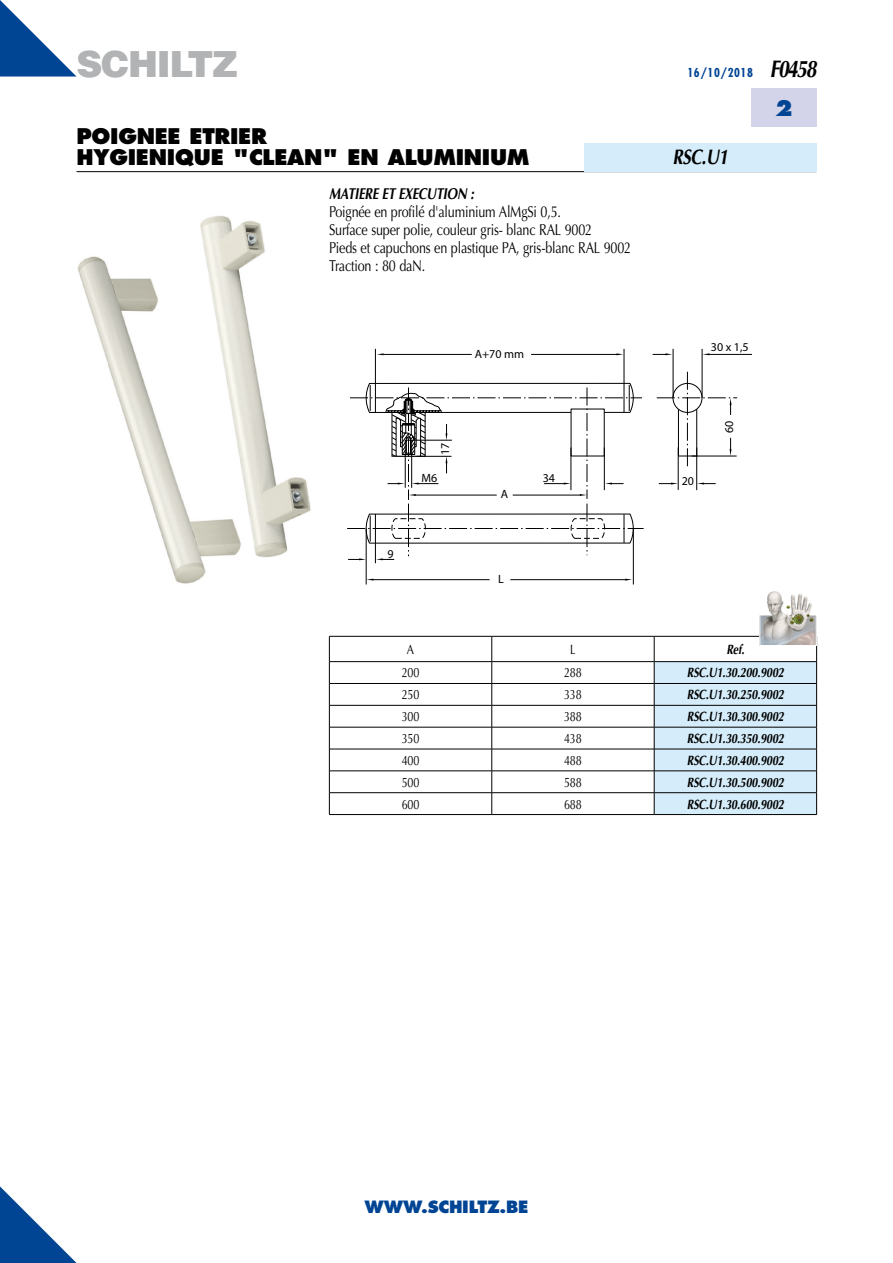
<style>
.page{position:relative;width:893px;height:1263px;background:#fff}
.page>*{position:absolute;margin:0;border:0;box-sizing:border-box;transform-origin:0 0}
.t1{font:900 36px "Helvetica";letter-spacing:-.035em;color:#b1b3b4}
.t2{font:800 21px/21px "Futura";letter-spacing:-.015em;color:#000}
.t3{font:italic 700 21px "Optima";color:#000;scale:.8 1}
.t4{font:800 21px "Futura";color:#004494}
.t5{font:800 16.5px "Futura";letter-spacing:-.015em;color:#004494}
.t6{font:15.75px/18px "Optima";letter-spacing:-.015em;color:#000;scale:.8 1}
.t7{font:italic 700 15.75px "Optima";letter-spacing:-.015em;color:#000;scale:.8 1}
.t8{font:italic 700 13.5px "Optima";letter-spacing:-.015em;color:#000;scale:.8 1}
.t9{font:13.5px "Optima";letter-spacing:-.015em;color:#000;scale:.8 1}
.t10{font:300 12px "Frutiger";color:#000}
.t11{font:700 condensed 12px "Futura";letter-spacing:.05em;color:#004494}
.s1{font-family:"Optima";font-style:italic;font-stretch:normal;font-size:24px;color:#000}
</style>
<div class="page">
<svg style="left:0;top:1186px;width:77px;height:77px"></svg>
<hr style="left:77px;top:171px;width:739px;height:1px;background:#000">
<div style="left:751px;top:89px;width:65px;height:38px;background:#d3d4e9"></div>
<svg style="left:0;top:0;width:77px;height:77px"></svg>
<div style="left:584px;top:143px;width:232px;height:28px;background:#d5edfa"></div>
<hr style="left:531px;top:354px;width:86px;height:1px;background:#000">
<hr style="left:383px;top:354px;width:89px;height:1px;background:#000">
<svg style="left:659px;top:483px;width:19px;height:1px"></svg>
<svg style="left:697px;top:483px;width:19px;height:1px"></svg>
<svg style="left:653px;top:353px;width:19px;height:2px"></svg>
<hr style="left:708px;top:354px;width:44px;height:1px;background:#000">
<hr style="left:375px;top:349px;width:1px;height:34px;background:#000">
<hr style="left:375px;top:529px;width:1px;height:34px;background:#000">
<hr style="left:624px;top:349px;width:1px;height:35px;background:#000">
<hr style="left:510px;top:579px;width:117px;height:1px;background:#000">
<hr style="left:372px;top:579px;width:118px;height:1px;background:#000">
<hr style="left:633px;top:528px;width:1px;height:56px;background:#000">
<hr style="left:366px;top:528px;width:1px;height:56px;background:#000">
<svg style="left:657px;top:372px;width:80px;height:94px"></svg>
<hr style="left:673px;top:349px;width:1px;height:49px;background:#000">
<hr style="left:702px;top:349px;width:1px;height:49px;background:#000">
<hr style="left:678px;top:447px;width:1px;height:43px;background:#000">
<hr style="left:696px;top:448px;width:1px;height:42px;background:#000">
<hr style="left:692px;top:456px;width:45px;height:1px;background:#000">
<svg style="left:347px;top:382px;width:297px;height:178px"></svg>
<img style="left:77px;top:215px;width:234px;height:369px">
<svg style="left:330px;top:662px;width:324px;height:152px"></svg>
<hr style="left:329px;top:636px;width:163px;height:1px;background:#000">
<hr style="left:492px;top:636px;width:162px;height:1px;background:#000">
<hr style="left:329px;top:661px;width:163px;height:1px;background:#000">
<hr style="left:492px;top:661px;width:162px;height:1px;background:#000">
<hr style="left:330px;top:683px;width:162px;height:1px;background:#000">
<hr style="left:492px;top:683px;width:162px;height:1px;background:#000">
<hr style="left:330px;top:705px;width:162px;height:1px;background:#000">
<hr style="left:492px;top:705px;width:162px;height:1px;background:#000">
<hr style="left:330px;top:727px;width:162px;height:1px;background:#000">
<hr style="left:492px;top:727px;width:162px;height:1px;background:#000">
<hr style="left:330px;top:749px;width:162px;height:1px;background:#000">
<hr style="left:492px;top:749px;width:162px;height:1px;background:#000">
<hr style="left:330px;top:771px;width:162px;height:1px;background:#000">
<hr style="left:492px;top:771px;width:162px;height:1px;background:#000">
<hr style="left:330px;top:792px;width:162px;height:1px;background:#000">
<hr style="left:492px;top:792px;width:162px;height:1px;background:#000">
<hr style="left:329px;top:814px;width:163px;height:1px;background:#000">
<hr style="left:492px;top:814px;width:162px;height:1px;background:#000">
<svg style="left:329px;top:636px;width:1px;height:178px"></svg>
<svg style="left:491px;top:636px;width:1px;height:178px"></svg>
<svg style="left:654px;top:636px;width:163px;height:178px;background:#cee2ed"></svg>
<hr style="left:654px;top:814px;width:163px;height:1px;background:#000">
<img style="left:762px;top:592px;width:52px;height:52px">
<div style="left:760px;top:590px;width:56px;height:56px;border:1px solid #fff"></div>
<h1 class="t1" style="left:77px;top:40px;width:163px">SCHILTZ</h1>
<h2 class="t2" style="left:77px;top:125px;width:455px">POIGNEE ETRIER<br>HYGIENIQUE "CLEAN" EN ALUMINIUM</h2>
<p class="t7" style="left:329px;top:184px;width:183px">MATIERE ET EXECUTION :</p>
<p class="t6" style="left:329px;top:203px;width:379px">Poignée en profilé d'aluminium AlMgSi 0,5.<br>Surface super polie, couleur gris- blanc RAL 9002<br>Pieds et capuchons en plastique PA, gris-blanc RAL 9002<br>Traction : 80 daN.</p>
<p class="t10" style="left:475px;top:346px;width:51px">A+70 mm</p>
<p class="t10" style="left:387px;top:546px;width:8px">9</p>
<p class="t10" style="left:438px;top:455px;width:14px;rotate:-90deg">17</p>
<p class="t10" style="left:421px;top:470px;width:17px">M6</p>
<p class="t10" style="left:501px;top:487px;width:9px">A</p>
<p class="t10" style="left:498px;top:571px;width:7px">L</p>
<p class="t10" style="left:543px;top:470px;width:14px">34</p>
<p class="t11" style="left:687px;top:65px;width:130px">16/10/2018 <span class="s1">F0458</span></p>
<h2 class="t3" style="left:672px;top:145px;width:71px">RSC.U1</h2>
<h2 class="t4" style="left:775px;top:95px;width:19px">2</h2>
<p class="t10" style="left:711px;top:340px;width:39px">30 x 1,5</p>
<p class="t10" style="left:682px;top:474px;width:14px">20</p>
<p class="t10" style="left:722px;top:433px;width:14px;rotate:-90deg">60</p>
<p class="t9" style="left:407px;top:641px;width:11px">A</p>
<p class="t9" style="left:570px;top:641px;width:8px">L</p>
<p class="t8" style="left:726px;top:641px;width:24px">Ref.</p>
<p class="t9" style="left:402px;top:665px;width:24px">200</p>
<p class="t9" style="left:564px;top:665px;width:24px">288</p>
<p class="t8" style="left:687px;top:665px;width:123px">RSC.U1.30.200.9002</p>
<p class="t9" style="left:402px;top:687px;width:24px">250</p>
<p class="t9" style="left:564px;top:687px;width:24px">338</p>
<p class="t8" style="left:687px;top:687px;width:123px">RSC.U1.30.250.9002</p>
<p class="t9" style="left:402px;top:709px;width:24px">300</p>
<p class="t9" style="left:564px;top:709px;width:24px">388</p>
<p class="t8" style="left:687px;top:709px;width:123px">RSC.U1.30.300.9002</p>
<p class="t9" style="left:402px;top:731px;width:24px">350</p>
<p class="t9" style="left:564px;top:731px;width:24px">438</p>
<p class="t8" style="left:687px;top:730px;width:123px">RSC.U1.30.350.9002</p>
<p class="t9" style="left:402px;top:752px;width:24px">400</p>
<p class="t9" style="left:564px;top:752px;width:24px">488</p>
<p class="t8" style="left:687px;top:752px;width:123px">RSC.U1.30.400.9002</p>
<p class="t9" style="left:402px;top:774px;width:24px">500</p>
<p class="t9" style="left:564px;top:774px;width:24px">588</p>
<p class="t8" style="left:687px;top:774px;width:123px">RSC.U1.30.500.9002</p>
<p class="t9" style="left:402px;top:796px;width:24px">600</p>
<p class="t9" style="left:564px;top:796px;width:24px">688</p>
<p class="t8" style="left:687px;top:796px;width:123px">RSC.U1.30.600.9002</p>
<p class="t5" style="left:365px;top:1197px;width:165px">WWW.SCHILTZ.BE</p>
</div>
